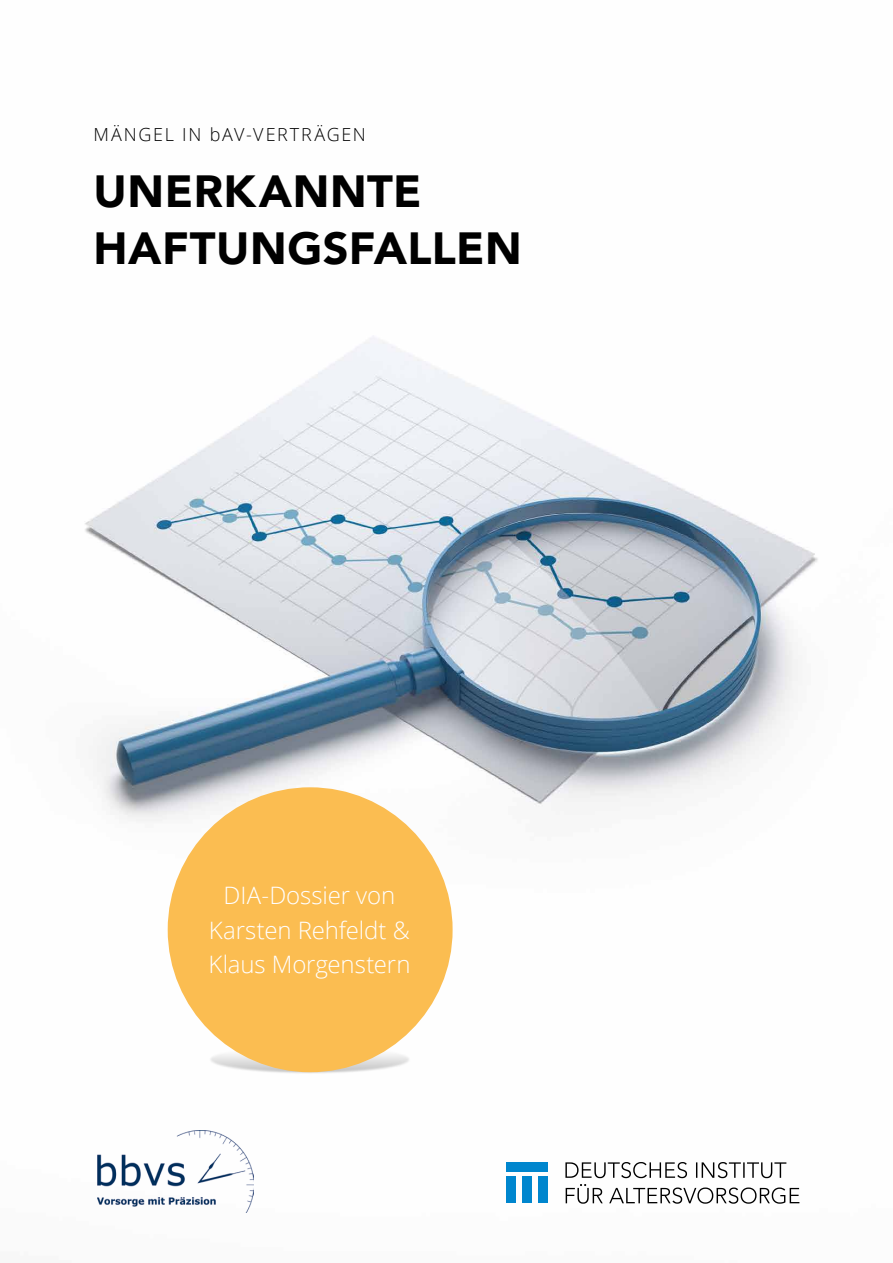
<style>
.page{position:relative;width:893px;height:1263px;background:#fff}
.page>*{position:absolute;margin:0;border:0;box-sizing:border-box;transform-origin:0 0}
.t1{font:900 45px/57px "Avenir";letter-spacing:.015em;color:#000}
.t2{font:300 24px/34.5px "Open Sans";letter-spacing:-.005em;color:#fff;text-align:center}
.t3{font:300 18px "Open Sans";letter-spacing:.095em;color:#000}
</style>
<div class="page">
<img style="left:85px;top:336px;width:733px;height:868px">
<svg style="left:566px;top:1184px;width:233px;height:20px"></svg>
<svg style="left:565px;top:1162px;width:221px;height:16px"></svg>
<div style="left:506px;top:1176px;width:9px;height:27px;background:#0086ce"></div>
<div style="left:522px;top:1176px;width:9px;height:27px;background:#0086ce"></div>
<div style="left:538px;top:1176px;width:9px;height:27px;background:#0086ce"></div>
<div style="left:506px;top:1162px;width:41px;height:9px;background:#0086ce"></div>
<img style="left:168px;top:1030px;width:285px;height:59px">
<div style="left:168px;top:787px;width:285px;height:285px;background:#fbbd51;border-radius:50%"></div>
<img style="left:97px;top:1131px;width:156px;height:82px">
<p class="t3" style="left:94px;top:122px;width:274px">MÄNGEL IN bAV-VERTRÄGEN</p>
<h1 class="t1" style="left:94px;top:162px;width:430px">UNERKANNTE<br>HAFTUNGSFALLEN</h1>
<p class="t2" style="left:208px;top:878px;width:204px">DIA-Dossier von<br>Karsten Rehfeldt &amp;<br>Klaus Morgenstern</p>
</div>
